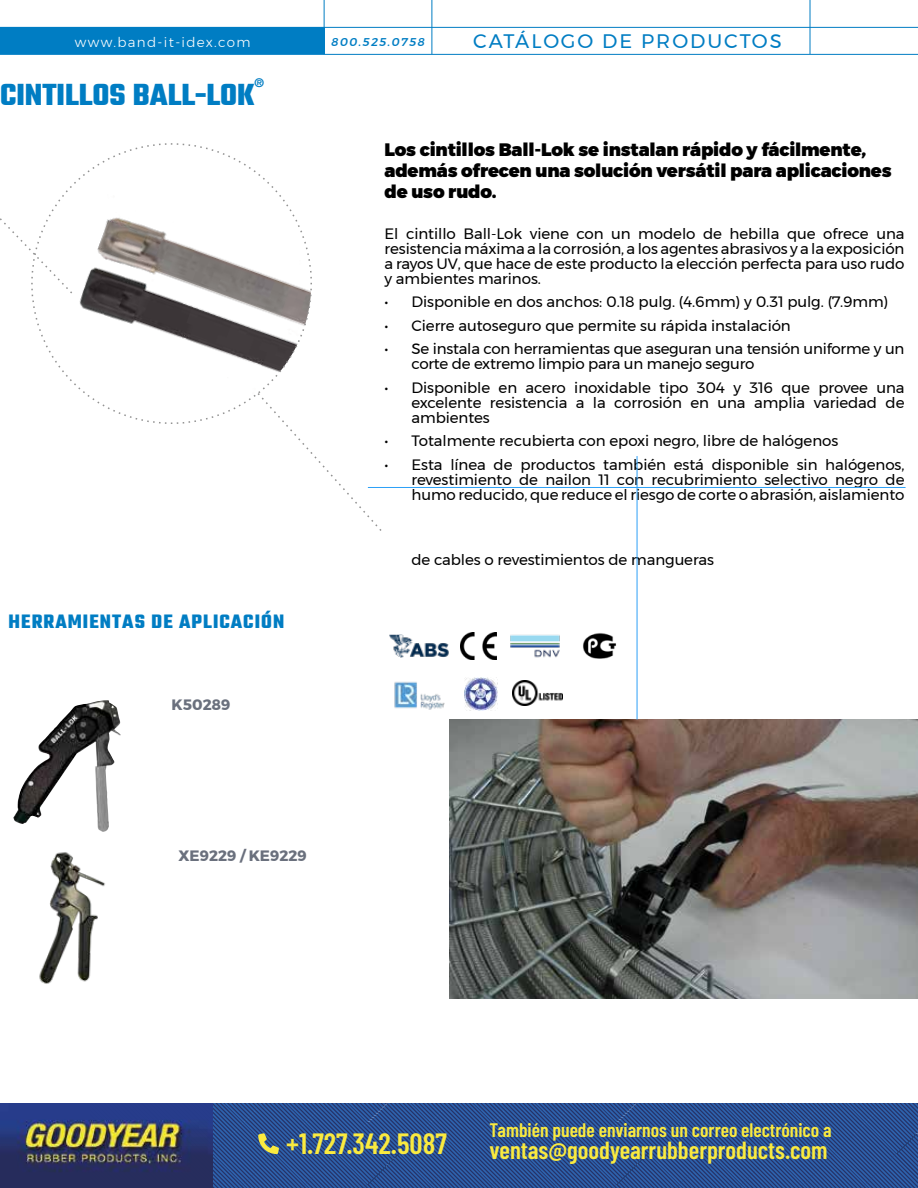
<style>
.page{position:relative;width:918px;height:1188px;background:#fff}
.page>*{position:absolute;margin:0;border:0;box-sizing:border-box;transform-origin:0 0}
.t1{font:700 33px "Teko";color:#007dc3}
.t2{font:600 29.25px "Barlow Condensed";color:#faea3f}
.t3{font:600 24.75px "Barlow Condensed";color:#faea3f}
.t4{font:700 21px "Teko";letter-spacing:.05em;color:#007dc3}
.t5{font:600 19.5px "Barlow Condensed";color:#faea3f}
.t6{font:19.5px "Montserrat";letter-spacing:.1em;color:#007dc3}
.t7{font:900 18px/21px "Montserrat";letter-spacing:-.01em;color:#000}
.t8{font:15px/15px "Montserrat";letter-spacing:-.005em;color:#000;text-align:justify}
.t9{font:700 15px "Montserrat";color:#6a707d}
.t10{font:300 13.5px "Montserrat";letter-spacing:.1em;color:#fff}
.t11{font:900 12px "Helvetica LT Std";color:#007dc3}
.t12{font:italic 500 11.25px "Montserrat";letter-spacing:.1em;color:#007dc3}
</style>
<div class="page">
<hr style="left:0;top:54px;width:918px;height:1px;background:#007dc3">
<div style="left:0;top:27px;width:325px;height:27px;background:#007dc3"></div>
<hr style="left:324px;top:0;width:1px;height:54px;background:#007dc3">
<hr style="left:432px;top:0;width:1px;height:54px;background:#007dc3">
<hr style="left:810px;top:0;width:1px;height:54px;background:#007dc3">
<hr style="left:0;top:27px;width:918px;height:1px;background:#007dc3">
<svg style="left:0;top:143px;width:382px;height:388px"></svg>
<img style="left:449px;top:720px;width:469px;height:279px">
<img style="left:39px;top:852px;width:66px;height:132px">
<img style="left:13px;top:700px;width:108px;height:132px">
<img style="left:389px;top:635px;width:60px;height:22px">
<img style="left:460px;top:633px;width:37px;height:26px">
<img style="left:511px;top:634px;width:49px;height:24px">
<img style="left:583px;top:633px;width:33px;height:26px">
<img style="left:394px;top:681px;width:51px;height:29px">
<img style="left:464px;top:678px;width:33px;height:33px">
<hr style="left:637px;top:456px;width:1px;height:264px;background:#2ca0f7">
<hr style="left:368px;top:487px;width:538px;height:1px;background:#2ca0f7">
<img style="left:513px;top:681px;width:50px;height:24px">
<svg style="left:213px;top:1103px;width:705px;height:85px"></svg>
<svg style="left:258px;top:1133px;width:21px;height:21px"></svg>
<img style="left:0;top:1103px;width:213px;height:85px">
<p class="t10" style="left:75px;top:32px;width:177px">www.band-it-idex.com</p>
<p class="t12" style="left:331px;top:33px;width:95px">800.525.0758</p>
<h3 class="t6" style="left:473px;top:27px;width:310px">CATÁLOGO DE PRODUCTOS</h3>
<h1 class="t1" style="left:0;top:74px;width:256px">CINTILLOS BALL-LOK</h1>
<p class="t11" style="left:255px;top:75px;width:11px">®</p>
<p class="t7" style="left:384px;top:139px;width:509px">Los cintillos Ball-Lok se instalan rápido y fácilmente, además ofrecen una solución versátil para aplicaciones de uso rudo.</p>
<p class="t8" style="left:384px;top:226px;width:522px">El cintillo Ball-Lok viene con un modelo de hebilla que ofrece una resistencia máxima a la corrosión, a los agentes abrasivos y a la exposición a rayos UV, que hace de este producto la elección perfecta para uso rudo y ambientes marinos.</p>
<p class="t8" style="left:384px;top:294px;width:505px">• Disponible en dos anchos: 0.18 pulg. (4.6mm) y 0.31 pulg. (7.9mm)</p>
<p class="t8" style="left:384px;top:318px;width:408px">• Cierre autoseguro que permite su rápida instalación</p>
<p class="t8" style="left:411px;top:341px;width:494px;text-indent:-27px">• Se instala con herramientas que aseguran una tensión uniforme y un corte de extremo limpio para un manejo seguro</p>
<p class="t8" style="left:411px;top:380px;width:495px;text-indent:-27px">• Disponible en acero inoxidable tipo 304 y 316 que provee una excelente resistencia a la corrosión en una amplia variedad de ambientes</p>
<p class="t8" style="left:384px;top:433px;width:455px">• Totalmente recubierta con epoxi negro, libre de halógenos</p>
<p class="t8" style="left:411px;top:457px;width:495px;text-indent:-27px">• Esta línea de productos también está disponible sin halógenos, revestimiento de nailon 11 con recubrimiento selectivo negro de humo reducido, que reduce el riesgo de corte o abrasión, aislamiento</p>
<h3 class="t4" style="left:9px;top:607px;width:277px">HERRAMIENTAS DE APLICACIÓN</h3>
<p class="t9" style="left:172px;top:693px;width:61px">K50289</p>
<p class="t9" style="left:178px;top:844px;width:130px">XE9229 / KE9229</p>
<p class="t8" style="left:411px;top:552px;width:304px">de cables o revestimientos de mangueras</p>
<h2 class="t2" style="left:286px;top:1122px;width:162px">+1.727.342.5087</h2>
<h3 class="t5" style="left:490px;top:1116px;width:344px">También puede enviarnos un correo electrónico a</h3>
<h3 class="t3" style="left:490px;top:1132px;width:340px">ventas@goodyearrubberproducts.com</h3>
</div>
